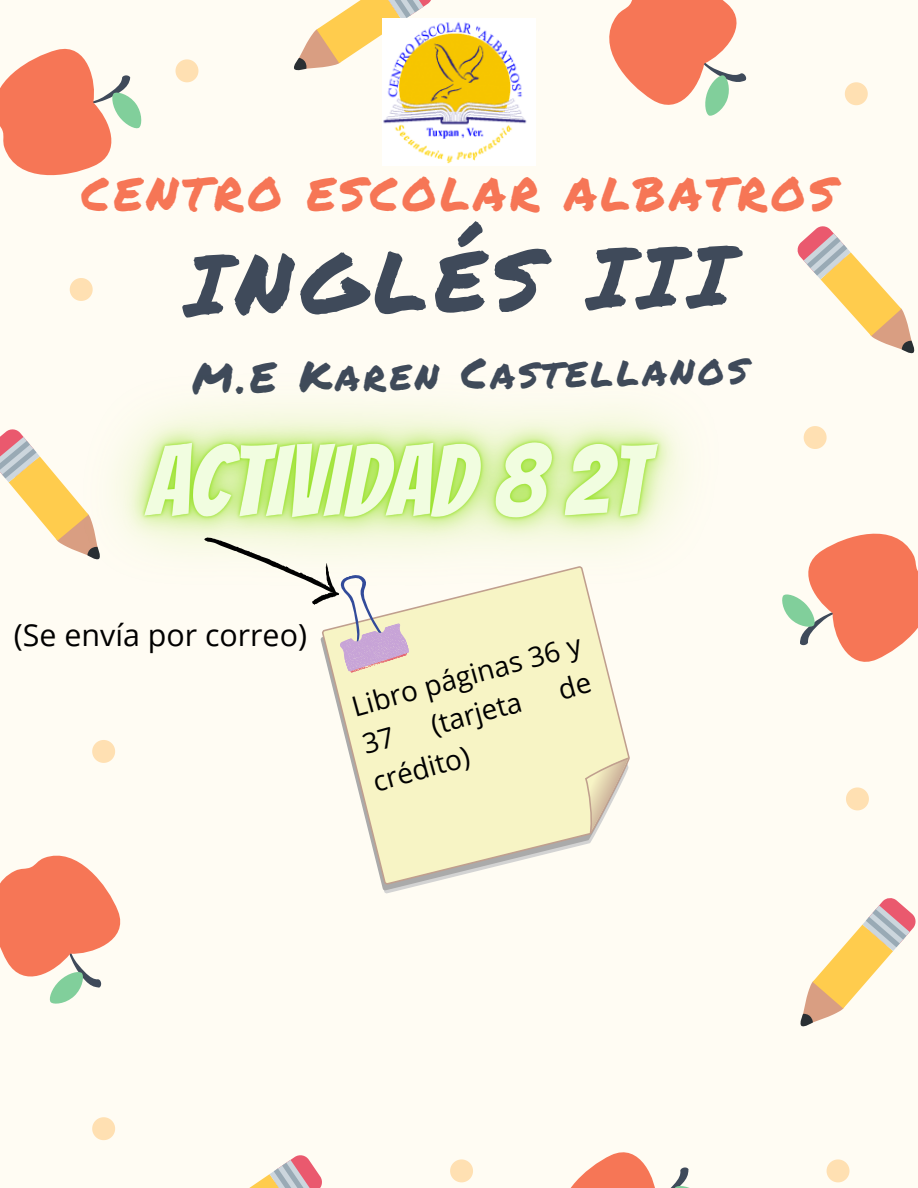
<style>
.page{position:relative;width:918px;height:1188px;background:#fffcf3}
.page>*{position:absolute;margin:0;border:0;box-sizing:border-box;transform-origin:0 0}
.t1{font:84.6px "Permanent Marker";color:#3f4a5a}
.t2{font:46.35px "Permanent Marker";letter-spacing:.08em;color:#f67656}
.t3{font:42.3px "Permanent Marker";color:#3f4a5a}
.t4{font:30.45px "Open Sans";color:#000}
.t5{font:27.9px/39.6px "Open Sans";color:#000}
</style>
<div class="page">
<svg style="left:609px;top:0;width:138px;height:116px"></svg>
<svg style="left:797px;top:226px;width:118px;height:128px"></svg>
<svg style="left:0;top:48px;width:142px;height:128px"></svg>
<svg style="left:0;top:855px;width:121px;height:149px"></svg>
<svg style="left:570px;top:1152px;width:120px;height:36px"></svg>
<svg style="left:784px;top:533px;width:134px;height:129px"></svg>
<svg style="left:294px;top:0;width:137px;height:77px"></svg>
<svg style="left:0;top:429px;width:18px;height:65px"></svg>
<svg style="left:249px;top:1155px;width:73px;height:33px"></svg>
<svg style="left:800px;top:898px;width:116px;height:129px"></svg>
<svg style="left:70px;top:278px;width:23px;height:23px"></svg>
<svg style="left:176px;top:59px;width:22px;height:23px"></svg>
<svg style="left:845px;top:82px;width:23px;height:23px"></svg>
<svg style="left:846px;top:787px;width:23px;height:23px"></svg>
<svg style="left:804px;top:426px;width:23px;height:23px"></svg>
<svg style="left:827px;top:1159px;width:23px;height:23px"></svg>
<svg style="left:450px;top:1159px;width:23px;height:23px"></svg>
<svg style="left:92px;top:1117px;width:23px;height:23px"></svg>
<svg style="left:92px;top:740px;width:23px;height:23px"></svg>
<img style="left:383px;top:18px;width:153px;height:147px">
<img style="left:18px;top:408px;width:766px;height:201px">
<svg style="left:329px;top:565px;width:301px;height:321px"></svg>
<svg style="left:583px;top:756px;width:47px;height:79px"></svg>
<svg style="left:202px;top:519px;width:208px;height:154px"></svg>
<svg style="left:557px;top:675px;width:35px;height:25px"></svg>
<p class="t2" style="left:82px;top:160px;width:756px">CENTRO ESCOLAR ALBATROS</p>
<p class="t1" style="left:184px;top:223px;width:549px;rotate:-1deg">INGLÉS III</p>
<p class="t3" style="left:192px;top:347px;width:557px;rotate:-1deg">M.E Karen Castellanos</p>
<p class="t4" style="left:14px;top:614px;width:295px">(Se envía por correo)</p>
<p class="t5" style="left:347px;top:686px;width:238px;rotate:-15deg">Libro páginas 36 y<br>37</p>
<p class="t5" style="left:426px;top:705px;width:94px;rotate:-15deg">(tarjeta</p>
<p class="t5" style="left:368px;top:762px;width:101px;rotate:-15deg">crédito)</p>
</div>
